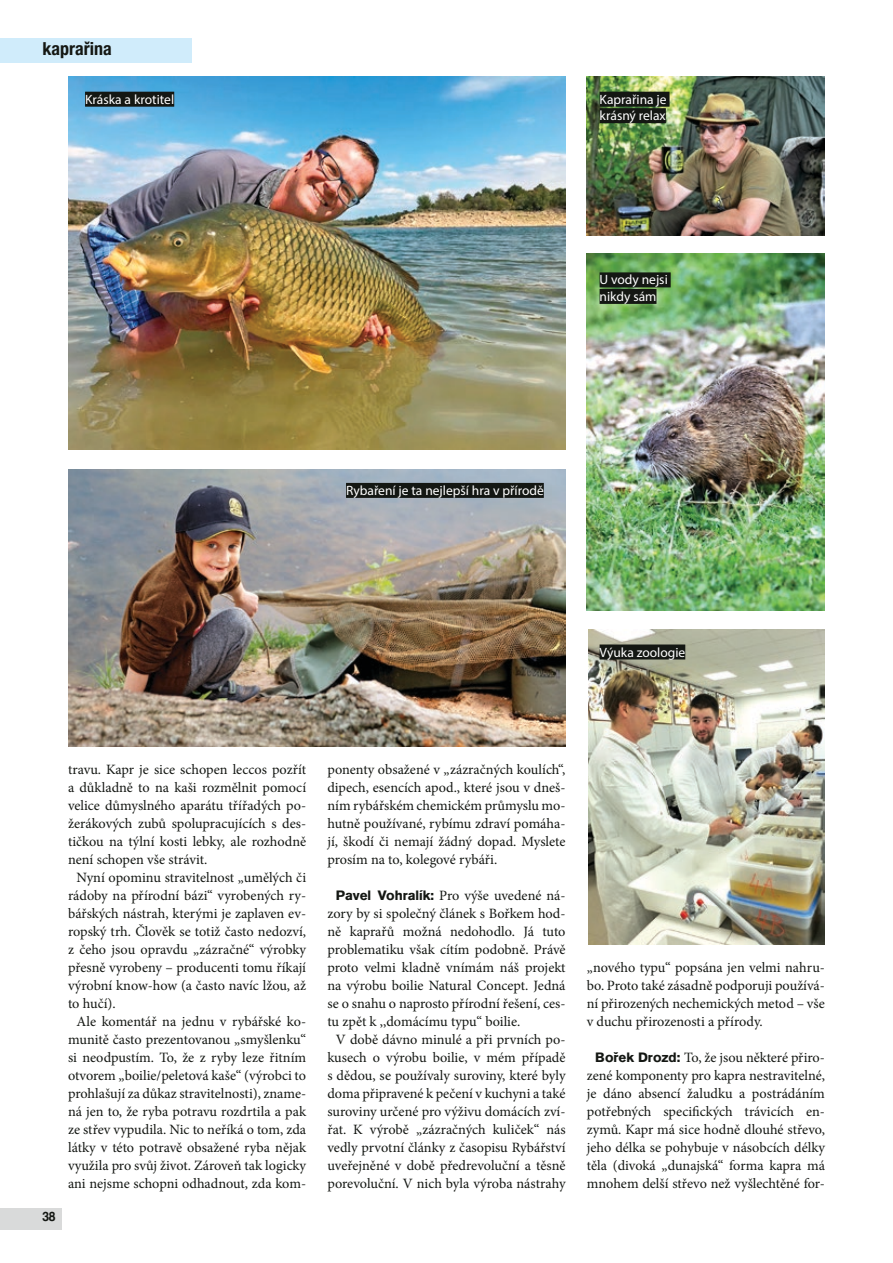
<style>
.page{position:relative;width:893px;height:1263px;background:#fff}
.page>*{position:absolute;margin:0;border:0;box-sizing:border-box;transform-origin:0 0}
.t1{font:700 condensed 18px "Helvetica Neue LT Pro";color:#141713}
.t2{font:14.25px/18px "Minion Pro";color:#141713;text-align:justify}
.Popisek_NEW{font:13.5px/16.5px "Myriad Pro";color:#fff}
.t3{font:13.5px "Coolvetica Rg";color:#141713}
.s1{font-family:"Accius TOT";font-weight:700}
</style>
<div class="page">
<div style="left:0;top:1208px;width:61px;height:21px;background:#d9dada"></div>
<div style="left:0;top:38px;width:191px;height:25px;background:#d0ecfb"></div>
<img style="left:587px;top:77px;width:238px;height:158px">
<img style="left:68px;top:77px;width:498px;height:373px">
<img style="left:68px;top:470px;width:498px;height:276px">
<img style="left:587px;top:253px;width:238px;height:357px">
<img style="left:588px;top:629px;width:237px;height:316px">
<div style="left:85px;top:92px;width:89px;height:15px;background:#141713"></div>
<div style="left:600px;top:92px;width:69px;height:15px;background:#141713"></div>
<div style="left:600px;top:108px;width:66px;height:15px;background:#141713"></div>
<div style="left:600px;top:272px;width:71px;height:15px;background:#141713"></div>
<div style="left:600px;top:289px;width:56px;height:15px;background:#141713"></div>
<div style="left:346px;top:483px;width:198px;height:15px;background:#141713"></div>
<div style="left:600px;top:644px;width:85px;height:15px;background:#141713"></div>
<p class="t1" style="left:43px;top:38px;width:71px">kaprařina</p>
<p class="Popisek_NEW" style="left:85px;top:91px;width:91px">Kráska a krotitel</p>
<p class="Popisek_NEW" style="left:600px;top:91px;width:69px">Kaprařina je krásný relax</p>
<p class="Popisek_NEW" style="left:600px;top:271px;width:70px">U vody nejsi nikdy sám</p>
<p class="Popisek_NEW" style="left:346px;top:482px;width:199px">Rybaření je ta nejlepší hra v přírodě</p>
<p class="Popisek_NEW" style="left:600px;top:643px;width:87px">Výuka zoologie</p>
<p class="t3" style="left:43px;top:1209px;width:15px">38</p>
<p class="t2" style="left:68px;top:761px;width:240px">travu. Kapr je sice schopen leccos pozřít a důkladně to na kaši rozmělnit pomocí velice důmyslného aparátu třířadých po&shy;žerákových zubů spolupracujících s des&shy;tičkou na týlní kosti lebky, ale rozhodně není schopen vše strávit.</p>
<p class="t2" style="left:68px;top:869px;width:240px;text-indent:9px">Nyní opominu stravitelnost „umělých či rádoby na přírodní bázi“ vyrobených ry&shy;bářských nástrah, kterými je zaplaven ev&shy;ropský trh. Člověk se totiž často nedozví, z čeho jsou opravdu „zázračné“ výrobky přesně vyrobeny – producenti tomu říkají výrobní know-how (a často navíc lžou, až to hučí).</p>
<p class="t2" style="left:68px;top:1013px;width:240px;text-align:center">Ale komentář na jednu v rybářské ko&shy;munitě často prezentovanou „smyšlenku“ si neodpustím. To, že z ryby leze řitním otvorem „boilie/peletová kaše“ (výrobci to prohlašují za důkaz stravitelnosti), zname&shy;ná jen to, že ryba potravu rozdrtila a pak ze střev vypudila. Nic to neříká o tom, zda látky v této potravě obsažené ryba nějak využila pro svůj život. Zároveň tak logicky ani nejsme schopni odhadnout, zda kom-</p>
<p class="t2" style="left:327px;top:761px;width:240px">ponenty obsažené v „zázračných koulích“, dipech, esencích apod., které jsou v dneš&shy;ním rybářském chemickém průmyslu mo&shy;hutně používané, rybímu zdraví pomáha&shy;jí, škodí či nemají žádný dopad. Myslete prosím na to, kolegové rybáři.</p>
<p class="t2" style="left:327px;top:887px;width:240px;text-indent:9px"><span class="s1">Pavel Vohralík:</span> Pro výše uvedené ná&shy;zory by si společný článek s Bořkem hod&shy;ně kaprařů možná nedohodlo. Já tuto problematiku však cítím podobně. Právě proto velmi kladně vnímám náš projekt na výrobu boilie Natural Concept. Jedná se o snahu o naprosto přírodní řešení, ces&shy;tu zpět k ,,domácímu typu“ boilie.</p>
<p class="t2" style="left:327px;top:1031px;width:240px;text-align:center">V době dávno minulé a při prvních po&shy;kusech o výrobu boilie, v mém případě s dědou, se používaly suroviny, které byly doma připravené k pečení v kuchyni a také suroviny určené pro výživu domácích zví&shy;řat. K výrobě „zázračných kuliček“ nás vedly prvotní články z časopisu Rybářství uveřejněné v době předrevoluční a těsně porevoluční. V nich byla výroba nástrahy</p>
<p class="t2" style="left:587px;top:959px;width:240px">„nového typu“ popsána jen velmi nahru&shy;bo. Proto také zásadně podporuji používá&shy;ní přirozených nechemických metod – vše v duchu přirozenosti a přírody.</p>
<p class="t2" style="left:587px;top:1049px;width:240px;text-align:center"><span class="s1">Bořek Drozd:</span> To, že jsou některé přiro&shy;zené komponenty pro kapra nestravitelné, je dáno absencí žaludku a postrádáním potřebných specifických trávicích en&shy;zymů. Kapr má sice hodně dlouhé střevo, jeho délka se pohybuje v násobcích délky těla (divoká „dunajská“ forma kapra má mnohem delší střevo než vyšlechtěné for-</p>
</div>
